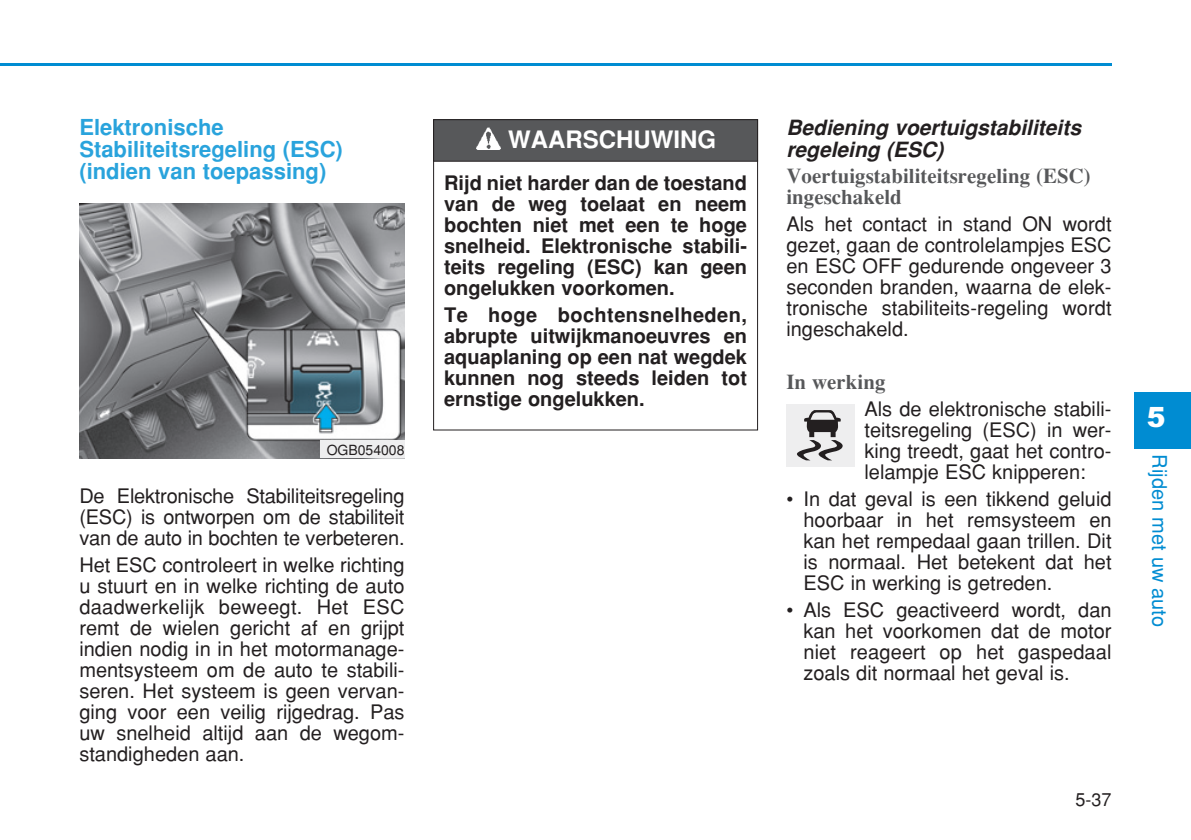
<style>
.page{position:relative;width:1191px;height:840px;background:#fff}
.page>*{position:absolute;margin:0;border:0;box-sizing:border-box;transform-origin:0 0}
.t1{font:900 28px "Arial";color:#fff}
.t2{font:700 24px "Helvetica Tr";color:#fff}
.t3{font:700 22px/22px "Helvetica Tr";color:#29a3dc}
.t4{font:700 21px/21px "Times Tr";color:#57585a}
.t5{font:italic 700 21px/22px "Helvetica Tr";color:#231f20}
.t6{font:20px/21px "Helvetica Tr";color:#231f20;text-align:justify}
.t7{font:700 20px/21px "Helvetica Tr";color:#231f20;text-align:justify}
.t8{font:20px "Helvetica Tr";color:#008cd2}
.t9{font:18px "Helvetica Tr";color:#231f20}
.t10{font:14px "Helvetica Tr";color:#231f20}
</style>
<div class="page">
<div style="left:1134px;top:391px;width:56px;height:57px;background:#008cd2"></div>
<hr style="left:0;top:63px;width:1111px;height:2px;background:#008cd2">
<img style="left:80px;top:203px;width:324px;height:255px">
<div style="left:320px;top:440px;width:84px;height:17px;background:#eeeeef"></div>
<div style="left:433px;top:120px;width:324px;height:41px;background:#57585a"></div>
<div style="left:433px;top:119px;width:325px;height:43px;border:1px solid #231f20"></div>
<img style="left:476px;top:128px;width:25px;height:22px">
<div style="left:786px;top:404px;width:68px;height:62px;background:#eeeeef"></div>
<svg style="left:797px;top:410px;width:46px;height:50px"></svg>
<p class="t3" style="left:79px;top:119px;width:265px">Elektronische<br>Stabiliteitsregeling (ESC) (indien van toepassing)</p>
<p class="t10" style="left:327px;top:444px;width:79px">OGB054008</p>
<p class="t6" style="left:79px;top:487px;width:327px">De Elektronische Stabiliteitsregeling (ESC) is ontworpen om de stabiliteit van de auto in bochten te verbeteren.</p>
<p class="t6" style="left:79px;top:556px;width:327px">Het ESC controleert in welke richting u stuurt en in welke richting de auto daadwerkelijk beweegt. Het ESC remt de wielen gericht af en grijpt indien nodig in in het motormanage&shy;mentsysteem om de auto te stabili&shy;seren. Het systeem is geen vervan&shy;ging voor een veilig rijgedrag. Pas uw snelheid altijd aan de wegom&shy;standigheden aan.</p>
<p class="t2" style="left:508px;top:131px;width:209px">WAARSCHUWING</p>
<p class="t7" style="left:444px;top:175px;width:304px">Rijd niet harder dan de toestand van de weg toelaat en neem bochten niet met een te hoge snelheid. Elektronische stabili&shy;teits regeling (ESC) kan geen ongelukken voorkomen.</p>
<p class="t7" style="left:444px;top:306px;width:304px">Te hoge bochtensnelheden, abrupte uitwijkmanoeuvres en aquaplaning op een nat wegdek kunnen nog steeds leiden tot ernstige ongelukken.</p>
<p class="t5" style="left:786px;top:118px;width:296px">Bediening voertuigstabiliteits regeleing (ESC)</p>
<p class="t4" style="left:786px;top:168px;width:306px">Voertuigstabiliteitsregeling (ESC) ingeschakeld</p>
<p class="t6" style="left:786px;top:215px;width:327px">Als het contact in stand ON wordt gezet, gaan de controlelampjes ESC en ESC OFF gedurende ongeveer 3 seconden branden, waarna de elek&shy;tronische stabiliteits-regeling wordt ingeschakeld.</p>
<p class="t4" style="left:786px;top:374px;width:101px">In werking</p>
<p class="t6" style="left:864px;top:400px;width:249px">Als de elektronische stabili&shy;teitsregeling (ESC) in wer&shy;king treedt, gaat het contro&shy;lelampje ESC knipperen:</p>
<p class="t6" style="left:803px;top:490px;width:310px;text-indent:-17px">• In dat geval is een tikkend geluid hoorbaar in het remsysteem en kan het rempedaal gaan trillen. Dit is normaal. Het betekent dat het ESC in werking is getreden.</p>
<p class="t6" style="left:803px;top:600px;width:310px;text-indent:-17px">• Als ESC geactiveerd wordt, dan kan het voorkomen dat de motor niet reageert op het gaspedaal zoals dit normaal het geval is.</p>
<h1 class="t1" style="left:1146px;top:401px;width:20px">5</h1>
<p class="t8" style="left:1167px;top:454px;width:174px;rotate:90deg">Rijden met uw auto</p>
<p class="t9" style="left:1075px;top:792px;width:38px">5-37</p>
</div>
